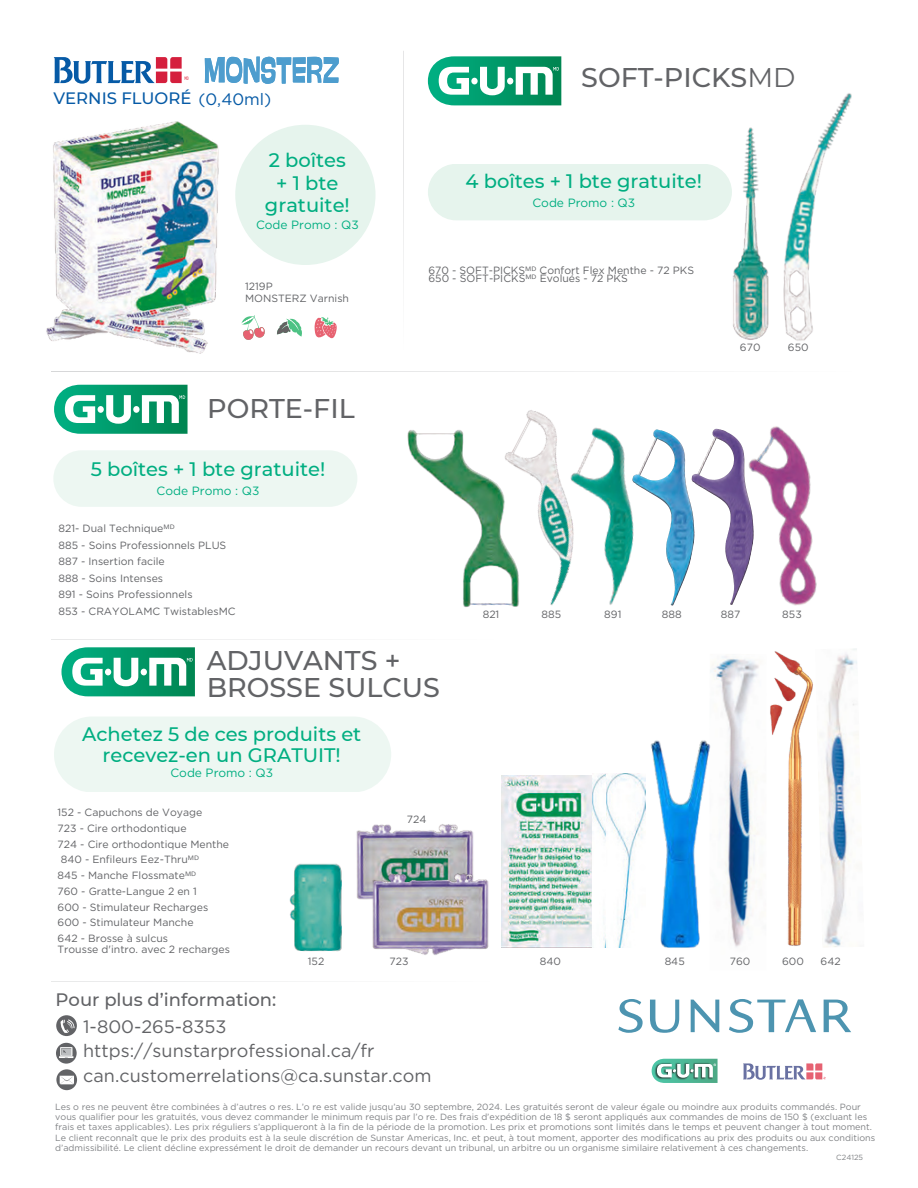
<style>
.page{position:relative;width:918px;height:1188px;background:#fff}
.page>*{position:absolute;margin:0;border:0;box-sizing:border-box;transform-origin:0 0}
.t1{font:500 27px/27px "Montserrat";color:#626366}
.t2{font:500 19.5px/22.5px "Montserrat";color:#00ae81;text-align:center}
.t3{font:18px "Gotham";color:#626366}
.t4{font:500 18px "Montserrat";color:#626366}
.t5{font:500 16.5px "Montserrat";color:#065aa6}
.t6{font:12px "Gotham";color:#00ae81}
.t7{font:10.5px/12.5px "Gotham";color:#626366}
.t8{font:9px/10.2px "Gotham";color:#808285}
.t9{font:7.5px "Gotham";color:#808285}
.t10{font:4.95px "Gotham Condensed";color:#dc1f36}
.s1{font-family:"Gotham";font-weight:400}
.s2{font-family:"Noto Sans"}
.s3{font-weight:400}
</style>
<div class="page">
<div style="left:235px;top:125px;width:141px;height:140px;background:#e6f4ed;border-radius:50%"></div>
<div style="left:428px;top:164px;width:304px;height:56px;background:#e6f4ed;border-radius:28px"></div>
<img style="left:783px;top:93px;width:69px;height:248px">
<img style="left:726px;top:127px;width:43px;height:213px">
<img style="left:501px;top:775px;width:91px;height:172px">
<img style="left:592px;top:774px;width:14px;height:173px">
<img style="left:606px;top:778px;width:1px;height:38px">
<img style="left:46px;top:121px;width:226px;height:233px">
<div style="left:53px;top:450px;width:304px;height:57px;background:#edf7f2;border-radius:28px"></div>
<div style="left:54px;top:717px;width:337px;height:75px;background:#edf7f2;border-radius:38px"></div>
<svg style="left:204px;top:56px;width:135px;height:28px"></svg>
<svg style="left:315px;top:317px;width:22px;height:22px"></svg>
<svg style="left:233px;top:306px;width:69px;height:42px"></svg>
<svg style="left:743px;top:1063px;width:83px;height:17px"></svg>
<svg style="left:618px;top:999px;width:25px;height:34px"></svg>
<svg style="left:650px;top:1017px;width:29px;height:16px"></svg>
<svg style="left:691px;top:1000px;width:28px;height:32px"></svg>
<svg style="left:824px;top:1000px;width:27px;height:32px"></svg>
<svg style="left:729px;top:999px;width:87px;height:34px"></svg>
<hr style="left:51px;top:371px;width:809px;height:1px;background:#939598">
<hr style="left:51px;top:640px;width:809px;height:1px;background:#939598">
<hr style="left:51px;top:982px;width:809px;height:1px;background:#939598">
<svg style="left:652px;top:1059px;width:66px;height:24px"></svg>
<img style="left:736px;top:640px;width:111px;height:306px">
<img style="left:356px;top:824px;width:118px;height:76px">
<img style="left:710px;top:654px;width:56px;height:37px">
<img style="left:360px;top:844px;width:141px;height:139px">
<img style="left:815px;top:648px;width:44px;height:299px">
<img style="left:607px;top:691px;width:165px;height:257px">
<img style="left:407px;top:430px;width:42px;height:60px">
<img style="left:449px;top:410px;width:93px;height:197px">
<img style="left:534px;top:414px;width:145px;height:193px">
<img style="left:640px;top:439px;width:35px;height:42px">
<img style="left:699px;top:438px;width:25px;height:42px">
<img style="left:724px;top:426px;width:93px;height:180px">
<img style="left:289px;top:863px;width:53px;height:89px">
<svg style="left:56px;top:1015px;width:21px;height:21px"></svg>
<svg style="left:60px;top:1019px;width:15px;height:14px"></svg>
<div style="left:56px;top:1043px;width:21px;height:21px;background:#626366;border-radius:50%"></div>
<svg style="left:59px;top:1047px;width:15px;height:11px"></svg>
<svg style="left:56px;top:1069px;width:21px;height:21px"></svg>
<svg style="left:60px;top:1076px;width:14px;height:8px"></svg>
<svg style="left:54px;top:57px;width:128px;height:27px"></svg>
<svg style="left:54px;top:385px;width:134px;height:49px"></svg>
<hr style="left:404px;top:51px;width:1px;height:305px;background:#939598">
<svg style="left:428px;top:56px;width:133px;height:49px"></svg>
<svg style="left:61px;top:647px;width:134px;height:49px"></svg>
<p class="t10" style="left:184px;top:76px;width:6px">MD</p>
<h3 class="t5" style="left:54px;top:88px;width:219px">VERNIS FLUORÉ <span class="s1">(0,40ml)</span></h3>
<p class="t2" style="left:265px;top:149px;width:86px">2 boîtes + 1 bte gratuite!</p>
<p class="t6" style="left:256px;top:218px;width:104px">Code Promo : Q3</p>
<p class="t7" style="left:245px;top:280px;width:105px">1219P<br>MONSTERZ Varnish</p>
<h1 class="t1" style="left:207px;top:394px;width:149px">PORTE-FIL</h1>
<h2 class="t2" style="left:91px;top:457px;width:236px">5 boîtes + 1 bte gratuite!</h2>
<h3 class="t6" style="left:157px;top:483px;width:104px">Code Promo : Q3</h3>
<p class="t7" style="left:58px;top:522px;width:118px">821- Dual Technique<span class="s2">ᴹᴰ</span></p>
<p class="t7" style="left:58px;top:539px;width:169px">885 - Soins Professionnels PLUS</p>
<p class="t7" style="left:58px;top:555px;width:108px">887 - Insertion facile</p>
<p class="t7" style="left:58px;top:572px;width:106px">888 - Soins Intenses</p>
<p class="t7" style="left:58px;top:588px;width:136px">891 - Soins Professionnels</p>
<p class="t7" style="left:58px;top:605px;width:179px">853 - CRAYOLAMC TwistablesMC</p>
<h1 class="t1" style="left:581px;top:64px;width:216px">SOFT-PICKS<span class="s3">MD</span></h1>
<h2 class="t2" style="left:466px;top:170px;width:238px">4 boîtes + 1 bte gratuite!</h2>
<h3 class="t6" style="left:532px;top:196px;width:104px">Code Promo : Q3</h3>
<p class="t7" style="left:428px;top:267px;width:267px;line-height:7.8px">670 - SOFT-PICKS<span class="s2">ᴹᴰ</span> Confort Flex Menthe - 72 PKS<br>650 - SOFT-PICKS<span class="s2">ᴹᴰ</span> Évolués - 72 PKS</p>
<p class="t7" style="left:740px;top:341px;width:22px">670</p>
<p class="t7" style="left:788px;top:341px;width:22px">650</p>
<p class="t7" style="left:483px;top:608px;width:18px">821</p>
<p class="t7" style="left:541px;top:608px;width:21px">885</p>
<p class="t7" style="left:604px;top:608px;width:19px">891</p>
<p class="t7" style="left:662px;top:608px;width:21px">888</p>
<p class="t7" style="left:721px;top:608px;width:21px">887</p>
<p class="t7" style="left:782px;top:608px;width:21px">853</p>
<h1 class="t1" style="left:207px;top:647px;width:235px">ADJUVANTS +<br>BROSSE SULCUS</h1>
<h2 class="t2" style="left:82px;top:724px;width:281px;line-height:20.2px">Achetez 5 de ces produits et recevez-en un GRATUIT!</h2>
<h3 class="t6" style="left:170px;top:766px;width:104px">Code Promo : Q3</h3>
<p class="t7" style="left:58px;top:806px;width:146px">152 - Capuchons de Voyage</p>
<p class="t7" style="left:58px;top:822px;width:131px">723 - Cire orthodontique</p>
<p class="t7" style="left:58px;top:838px;width:173px">724 - Cire orthodontique Menthe</p>
<p class="t7" style="left:61px;top:853px;width:140px">840 - Enfileurs Eez-Thru<span class="s2">ᴹᴰ</span></p>
<p class="t7" style="left:58px;top:869px;width:140px">845 - Manche Flossmate<span class="s2">ᴹᴰ</span></p>
<p class="t7" style="left:58px;top:885px;width:141px">760 - Gratte-Langue 2 en 1</p>
<p class="t7" style="left:58px;top:901px;width:152px">600 - Stimulateur Recharges</p>
<p class="t7" style="left:58px;top:916px;width:137px">600 - Stimulateur Manche</p>
<p class="t7" style="left:58px;top:932px;width:112px">642 - Brosse à sulcus</p>
<p class="t7" style="left:58px;top:943px;width:174px">Trousse d'intro. avec 2 recharges</p>
<p class="t7" style="left:308px;top:955px;width:18px">152</p>
<p class="t7" style="left:407px;top:813px;width:21px">724</p>
<p class="t7" style="left:389px;top:955px;width:20px">723</p>
<p class="t7" style="left:540px;top:955px;width:23px">840</p>
<p class="t7" style="left:665px;top:955px;width:22px">845</p>
<p class="t7" style="left:730px;top:955px;width:22px">760</p>
<p class="t7" style="left:782px;top:955px;width:23px">600</p>
<p class="t7" style="left:821px;top:955px;width:22px">642</p>
<h1 class="t4" style="left:56px;top:988px;width:222px">Pour plus d’information:</h1>
<p class="t3" style="left:83px;top:1015px;width:145px">1-800-265-8353</p>
<p class="t3" style="left:83px;top:1040px;width:293px">https://sunstarprofessional.ca/fr</p>
<p class="t3" style="left:83px;top:1065px;width:350px">can.customerrelations@ca.sunstar.com</p>
<p class="t8" style="left:55px;top:1102px;width:822px">Les o res ne peuvent être combinées à d’autres o res. L’o re est valide jusqu’au 30 septembre, 2024. Les gratuités seront de valeur égale ou moindre aux produits commandés. Pour vous qualifier pour les gratuités, vous devez commander le minimum requis par l’o re. Des frais d’expédition de 18 $ seront appliqués aux commandes de moins de 150 $ (excluant les frais et taxes applicables). Les prix réguliers s’appliqueront à la fin de la période de la promotion. Les prix et promotions sont limités dans le temps et peuvent changer à tout moment.<br>Le client reconnaît que le prix des produits est à la seule discrétion de Sunstar Americas, Inc. et peut, à tout moment, apporter des modifications au prix des produits ou aux conditions d’admissibilité. Le client décline expressément le droit de demander un recours devant un tribunal, un arbitre ou un organisme similaire relativement à ces changements.</p>
<p class="t9" style="left:836px;top:1153px;width:28px">C24125</p>
</div>
